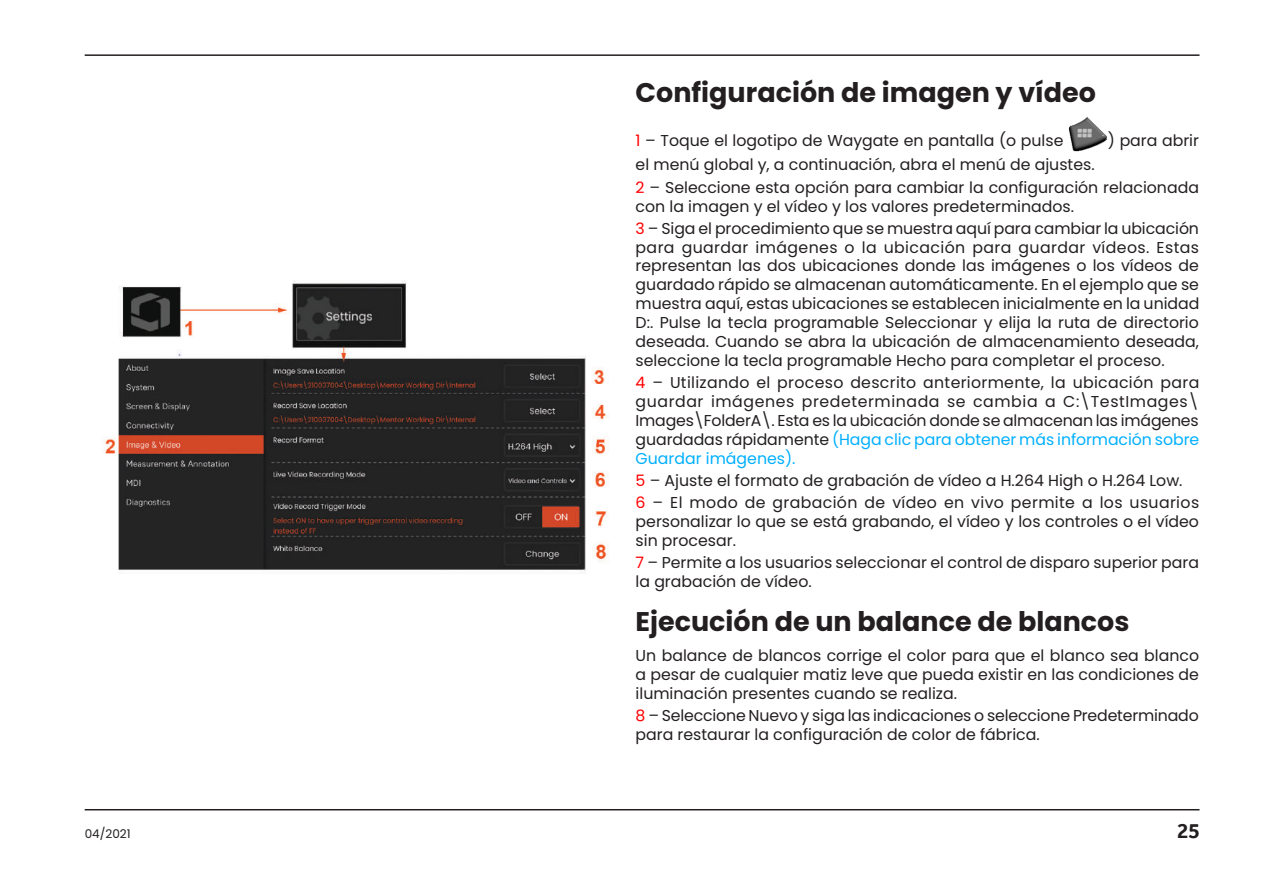
<style>
.page{position:relative;width:1263px;height:893px;background:#fff}
.page>*{position:absolute;margin:0;border:0;box-sizing:border-box;transform-origin:0 0}
.t1{font:700 27px "Poppins";color:#231f20}
.t2{font:700 21px "GE Inspira Sans";color:#231f20}
.t3{font:15.75px/18.9px "Poppins";color:#231f20}
.t4{font:15.75px/22.2px "Poppins";letter-spacing:.02em;color:#231f20}
.t5{font:12px "Poppins";color:#231f20}
.s1{color:#f00}
.s2{color:#00b0ff}
</style>
<div class="page">
<hr style="left:85px;top:54px;width:1114px;height:2px;background:#231f20">
<hr style="left:85px;top:809px;width:1114px;height:1px;background:#231f20">
<img style="left:1069px;top:117px;width:38px;height:35px">
<img style="left:102px;top:280px;width:507px;height:293px">
<h1 class="t1" style="left:636px;top:77px;width:462px">Configuración de imagen y vídeo</h1>
<p class="t3" style="left:636px;top:132px;width:429px"><span class="s1">1</span> – Toque el logotipo de Waygate en pantalla (o pulse</p>
<p class="t3" style="left:1108px;top:132px;width:93px">) para abrir</p>
<p class="t3" style="left:636px;top:154px;width:565px;line-height:22.2px">el menú global y, a continuación, abra el menú de ajustes.<br><span class="s1">2</span> – Seleccione esta opción para cambiar la configuración relacionada</p>
<p class="t3" style="left:636px;top:195px;width:565px;line-height:22.2px">con la imagen y el vídeo y los valores predeterminados.<br><span class="s1">3</span> – Siga el procedimiento que se muestra aquí para cambiar la ubicación</p>
<p class="t3" style="left:636px;top:238px;width:565px;text-align:justify">para guardar imágenes o la ubicación para guardar vídeos. Estas representan las dos ubicaciones donde las imágenes o los vídeos de guardado rápido se almacenan automáticamente. En el ejemplo que se muestra aquí, estas ubicaciones se establecen inicialmente en la unidad D:. Pulse la tecla programable Seleccionar y elija la ruta de directorio deseada. Cuando se abra la ubicación de almacenamiento deseada, seleccione la tecla programable Hecho para completar el proceso.</p>
<p class="t3" style="left:636px;top:373px;width:565px;text-align:justify"><span class="s1">4</span> – Utilizando el proceso descrito anteriormente, la ubicación para guardar imágenes predeterminada se cambia a C:\TestImages\ Images\FolderA\. Esta es la ubicación donde se almacenan las imágenes guardadas rápidamente <span class="s2">(Haga clic para obtener más información sobre Guardar imágenes).</span></p>
<p class="t4" style="left:636px;top:469px;width:565px"><span class="s1">5</span> – Ajuste el formato de grabación de vídeo a H.264 High o H.264 Low.<br><span class="s1">6</span> – El modo de grabación de vídeo en vivo permite a los usuarios</p>
<p class="t3" style="left:636px;top:512px;width:565px">personalizar lo que se está grabando, el vídeo y los controles o el vídeo sin procesar.</p>
<p class="t3" style="left:636px;top:553px;width:565px"><span class="s1">7</span> – Permite a los usuarios seleccionar el control de disparo superior para la grabación de vídeo.</p>
<h1 class="t1" style="left:636px;top:606px;width:495px">Ejecución de un balance de blancos</h1>
<p class="t3" style="left:636px;top:646px;width:565px;text-align:justify">Un balance de blancos corrige el color para que el blanco sea blanco a pesar de cualquier matiz leve que pueda existir en las condiciones de iluminación presentes cuando se realiza.</p>
<p class="t3" style="left:636px;top:706px;width:565px"><span class="s1">8</span> – Seleccione Nuevo y siga las indicaciones o seleccione Predeterminado para restaurar la configuración de color de fábrica.</p>
<p class="t5" style="left:85px;top:826px;width:47px">04/2021</p>
<h2 class="t2" style="left:1177px;top:818px;width:24px">25</h2>
</div>
